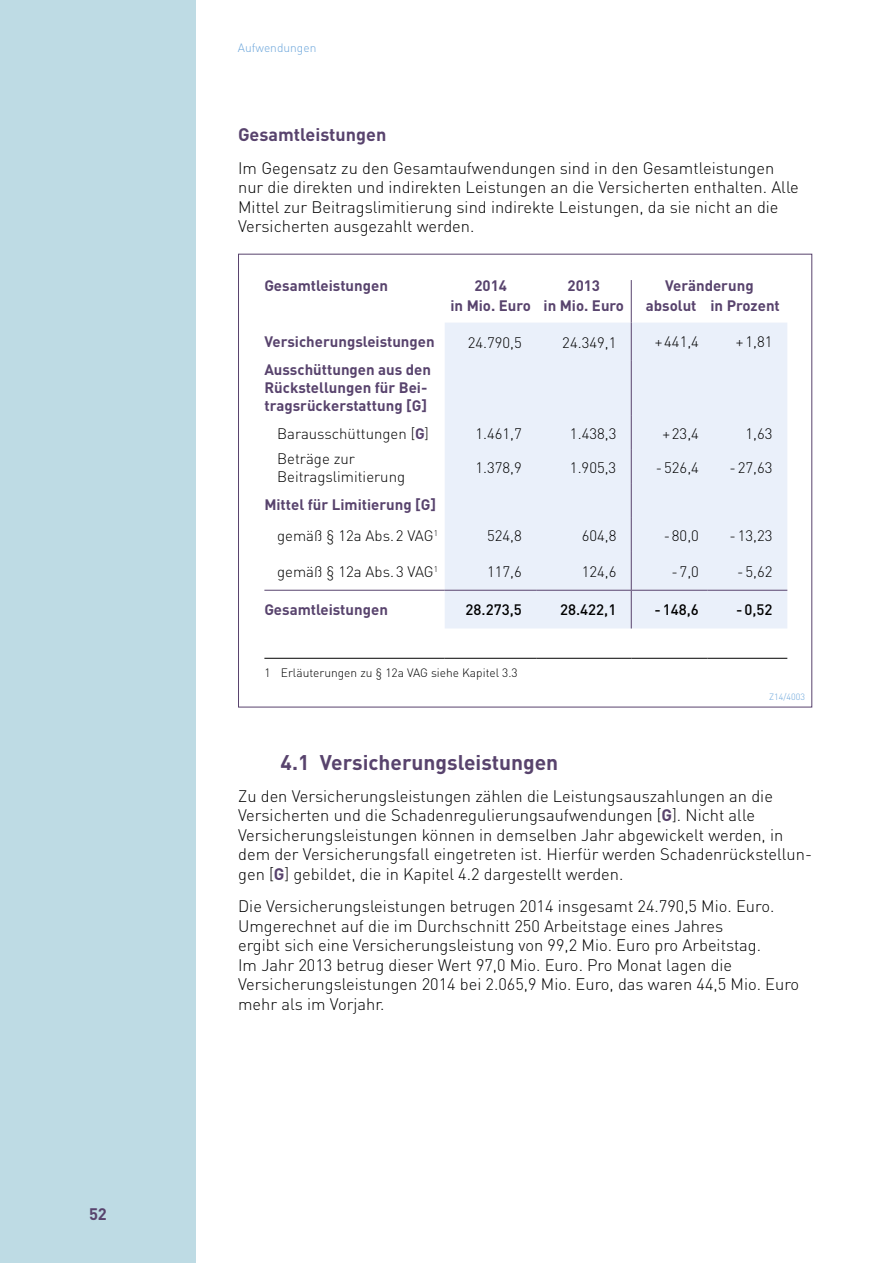
<style>
.page{position:relative;width:893px;height:1263px;background:#fff}
.page>*{position:absolute;margin:0;border:0;box-sizing:border-box;transform-origin:0 0}
.t1{font:700 21px "DINOT";color:#58436d}
.t2{font:700 18px "DINOT";color:#58436d}
.t3{font:300 16.5px/19.5px "DIN";color:#000}
.t4{font:700 16.5px "DINOT";color:#58436d}
.t5{font:700 15px/20.1px "DINOT";color:#58436d;text-align:center}
.t6{font:300 15px/18px "DIN";color:#000}
.t7{font:300 15px "DINOT";color:#000}
.t8{font:500 15px "DINOT";color:#000}
.t9{font:300 12px "DIN";color:#000}
.t10{font:300 12px "DIN";color:#6ca6db}
.t11{font:300 9px "DIN";color:#6ca6db}
.s1{font-family:"DINOT";font-weight:700;color:#58436d}
</style>
<div class="page">
<div style="left:445px;top:323px;width:342px;height:305px;background:#eaf0fa"></div>
<hr style="left:631px;top:280px;width:1px;height:43px;background:#58436d">
<hr style="left:264px;top:590px;width:181px;height:1px;background:#58436d">
<hr style="left:445px;top:590px;width:92px;height:1px;background:#58436d">
<hr style="left:537px;top:590px;width:94px;height:1px;background:#58436d">
<hr style="left:631px;top:590px;width:76px;height:1px;background:#58436d">
<hr style="left:707px;top:590px;width:80px;height:1px;background:#58436d">
<hr style="left:264px;top:658px;width:181px;height:1px;background:#000">
<hr style="left:445px;top:658px;width:92px;height:1px;background:#000">
<hr style="left:537px;top:658px;width:94px;height:1px;background:#000">
<hr style="left:631px;top:658px;width:76px;height:1px;background:#000">
<hr style="left:707px;top:658px;width:80px;height:1px;background:#000">
<hr style="left:631px;top:323px;width:1px;height:38px;background:#58436d">
<hr style="left:631px;top:361px;width:1px;height:55px;background:#58436d">
<hr style="left:631px;top:416px;width:1px;height:34px;background:#58436d">
<hr style="left:631px;top:450px;width:1px;height:34px;background:#58436d">
<hr style="left:631px;top:484px;width:1px;height:34px;background:#58436d">
<hr style="left:631px;top:518px;width:1px;height:34px;background:#58436d">
<hr style="left:631px;top:552px;width:1px;height:38px;background:#58436d">
<hr style="left:631px;top:591px;width:1px;height:37px;background:#58436d">
<div style="left:0;top:0;width:196px;height:1263px;background:#bedbe4"></div>
<p class="t4" style="left:89px;top:1203px;width:19px">52</p>
<p class="t10" style="left:238px;top:40px;width:80px">Aufwendungen</p>
<p class="t2" style="left:238px;top:123px;width:150px">Gesamtleistungen</p>
<p class="t3" style="left:238px;top:158px;width:562px">Im Gegensatz zu den Gesamtaufwendungen sind in den Gesamtleistungen nur die direkten und indirekten Leistungen an die Versicherten enthalten. Alle Mittel zur Beitragslimitierung sind indirekte Leistungen, da sie nicht an die Versicherten ausgezahlt werden.</p>
<p class="t5" style="left:264px;top:275px;width:125px">Gesamtleistungen</p>
<p class="t5" style="left:450px;top:275px;width:82px">2014<br>in Mio. Euro</p>
<p class="t5" style="left:544px;top:275px;width:82px">2013<br>in Mio. Euro</p>
<p class="t5" style="left:646px;top:275px;width:136px">Veränderung absolut in Prozent</p>
<p class="t5" style="left:264px;top:331px;width:172px">Versicherungsleistungen</p>
<p class="t6" style="left:468px;top:333px;width:56px">24.790,5</p>
<p class="t6" style="left:562px;top:333px;width:56px">24.349,1</p>
<p class="t7" style="left:655px;top:332px;width:46px">+441,4</p>
<p class="t7" style="left:736px;top:332px;width:38px">+1,81</p>
<p class="t5" style="left:264px;top:360px;width:168px;line-height:18px;text-align:left">Ausschüttungen aus den<br>Rückstellungen für Bei&shy;tragsrückerstattung [G]</p>
<p class="t6" style="left:277px;top:424px;width:153px">Barausschüttungen [<span class="s1">G</span>]</p>
<p class="t6" style="left:475px;top:424px;width:48px">1.461,7</p>
<p class="t6" style="left:570px;top:424px;width:48px">1.438,3</p>
<p class="t7" style="left:662px;top:423px;width:38px">+23,4</p>
<p class="t7" style="left:745px;top:423px;width:28px">1,63</p>
<p class="t6" style="left:277px;top:449px;width:130px">Beträge zur<br>Beitragslimitierung</p>
<p class="t6" style="left:475px;top:458px;width:48px">1.378,9</p>
<p class="t6" style="left:570px;top:458px;width:48px">1.905,3</p>
<p class="t7" style="left:656px;top:457px;width:44px">-526,4</p>
<p class="t7" style="left:729px;top:457px;width:44px">-27,63</p>
<p class="t5" style="left:264px;top:494px;width:173px">Mittel für Limitierung [G]</p>
<p class="t6" style="left:277px;top:526px;width:162px">gemäß § 12a Abs.2 VAG<sup>1</sup></p>
<p class="t6" style="left:487px;top:526px;width:36px">524,8</p>
<p class="t6" style="left:582px;top:526px;width:36px">604,8</p>
<p class="t7" style="left:664px;top:525px;width:37px">-80,0</p>
<p class="t7" style="left:729px;top:525px;width:44px">-13,23</p>
<p class="t6" style="left:277px;top:562px;width:162px">gemäß § 12a Abs.3 VAG<sup>1</sup></p>
<p class="t6" style="left:487px;top:562px;width:36px">117,6</p>
<p class="t6" style="left:582px;top:562px;width:36px">124,6</p>
<p class="t7" style="left:671px;top:561px;width:29px">-7,0</p>
<p class="t7" style="left:737px;top:561px;width:37px">-5,62</p>
<p class="t5" style="left:264px;top:598px;width:125px">Gesamtleistungen</p>
<p class="t8" style="left:466px;top:600px;width:58px">28.273,5</p>
<p class="t8" style="left:560px;top:600px;width:58px">28.422,1</p>
<p class="t8" style="left:655px;top:600px;width:46px">-148,6</p>
<p class="t8" style="left:736px;top:600px;width:38px">-0,52</p>
<p class="t9" style="left:264px;top:666px;width:255px">1 Erläuterungen zu § 12a VAG siehe Kapitel 3.3</p>
<p class="t11" style="left:769px;top:691px;width:37px">Z14/4003</p>
<p class="t1" style="left:281px;top:748px;width:279px">4.1 Versicherungsleistungen</p>
<p class="t3" style="left:238px;top:786px;width:575px">Zu den Versicherungsleistungen zählen die Leistungsauszahlungen an die Versicherten und die Schadenregulierungsaufwendungen [<span class="s1">G</span>]. Nicht alle Versicherungsleistungen können in demselben Jahr abgewickelt werden, in dem der Versicherungsfall eingetreten ist. Hierfür werden Schadenrückstellun&shy;gen [<span class="s1">G</span>] gebildet, die in Kapitel 4.2 dargestellt werden.</p>
<p class="t3" style="left:238px;top:896px;width:563px">Die Versicherungsleistungen betrugen 2014 insgesamt 24.790,5 Mio. Euro.<br>Umgerechnet auf die im Durchschnitt 250 Arbeitstage eines Jahres<br>ergibt sich eine Versicherungsleistung von 99,2 Mio. Euro pro Arbeitstag.<br>Im Jahr 2013 betrug dieser Wert 97,0 Mio. Euro. Pro Monat lagen die Versicherungsleistungen 2014 bei 2.065,9 Mio. Euro, das waren 44,5 Mio. Euro mehr als im Vorjahr.</p>
</div>
